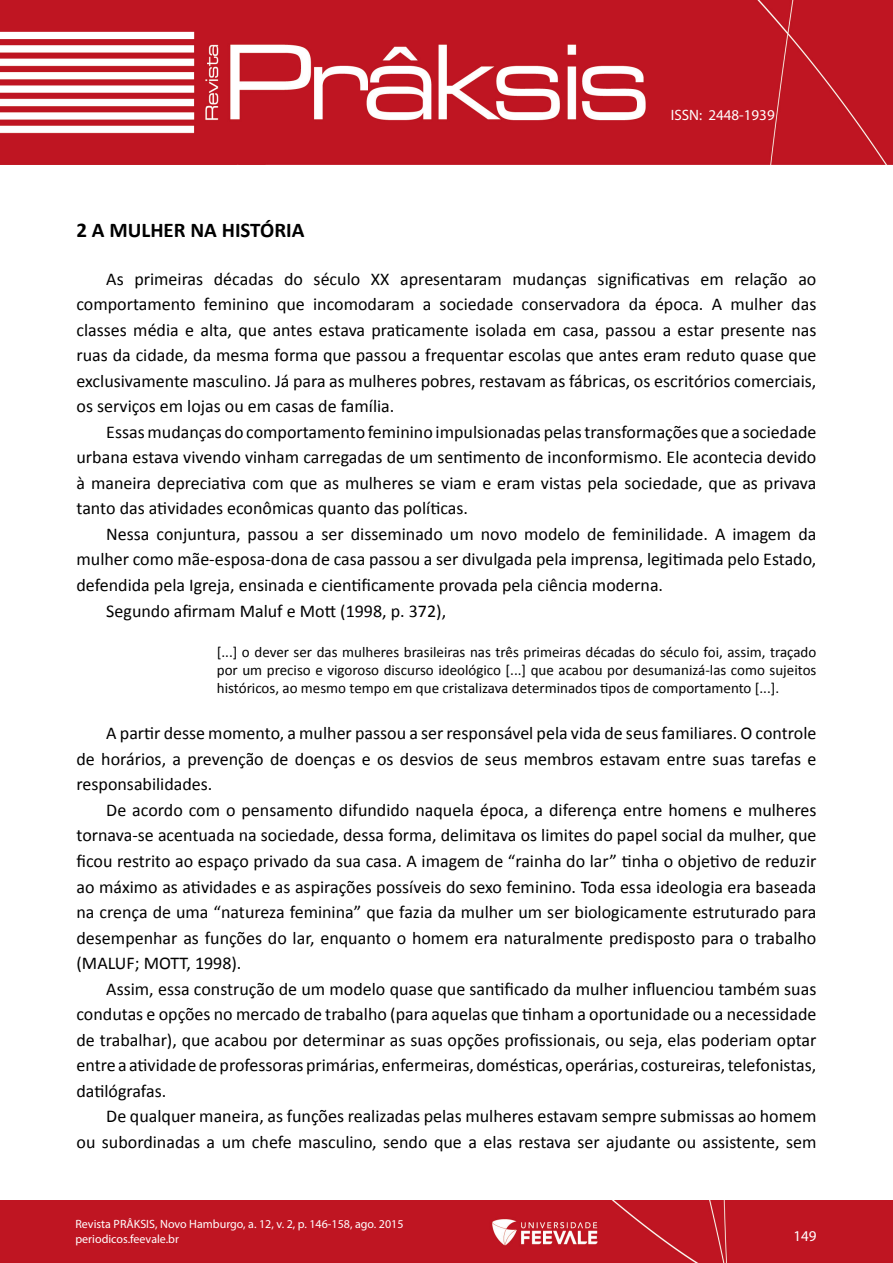
<style>
.page{position:relative;width:893px;height:1263px;background:#fff}
.page>*{position:absolute;margin:0;border:0;box-sizing:border-box;transform-origin:0 0}
.t1{font:700 21px "Calibri";color:#000}
.t2{font:18px/25.5px "Calibri";color:#000;text-align:justify}
.t3{font:15px/18px "Calibri";color:#000;text-align:justify}
.t4{font:15px "Myriad Pro";color:#fff}
.t5{font:12px/15px "Myriad Pro";color:#fff}
</style>
<div class="page">
<div style="left:0;top:1201px;width:893px;height:62px;background:#bf1522"></div>
<img style="left:0;top:0;width:893px;height:164px">
<p class="t4" style="left:671px;top:106px;width:105px">ISSN: 2448-1939</p>
<p class="t1" style="left:77px;top:216px;width:229px">2 A MULHER NA HISTÓRIA</p>
<p class="t2" style="left:77px;top:266px;width:741px;text-indent:30px">As primeiras décadas do século XX apresentaram mudanças significativas em relação ao comportamento feminino que incomodaram a sociedade conservadora da época. A mulher das classes média e alta, que antes estava praticamente isolada em casa, passou a estar presente nas ruas da cidade, da mesma forma que passou a frequentar escolas que antes eram reduto quase que exclusivamente masculino. Já para as mulheres pobres, restavam as fábricas, os escritórios comerciais, os serviços em lojas ou em casas de família.</p>
<p class="t2" style="left:77px;top:419px;width:741px;text-indent:30px">Essas mudanças do comportamento feminino impulsionadas pelas transformações que a sociedade urbana estava vivendo vinham carregadas de um sentimento de inconformismo. Ele acontecia devido à maneira depreciativa com que as mulheres se viam e eram vistas pela sociedade, que as privava tanto das atividades econômicas quanto das políticas.</p>
<p class="t2" style="left:106px;top:521px;width:712px">Nessa conjuntura, passou a ser disseminado um novo modelo de feminilidade. A imagem da</p>
<p class="t2" style="left:77px;top:547px;width:741px">mulher como mãe-esposa-dona de casa passou a ser divulgada pela imprensa, legitimada pelo Estado,</p>
<p class="t2" style="left:77px;top:572px;width:588px">defendida pela Igreja, ensinada e cientificamente provada pela ciência moderna.</p>
<p class="t2" style="left:106px;top:598px;width:341px">Segundo afirmam Maluf e Mott (1998, p. 372),</p>
<p class="t3" style="left:217px;top:643px;width:601px">[...] o dever ser das mulheres brasileiras nas três primeiras décadas do século foi, assim, traçado por um preciso e vigoroso discurso ideológico [...] que acabou por desumanizá-las como sujeitos históricos, ao mesmo tempo em que cristalizava determinados tipos de comportamento [...].</p>
<p class="t2" style="left:77px;top:721px;width:741px;text-indent:30px">A partir desse momento, a mulher passou a ser responsável pela vida de seus familiares. O controle de horários, a prevenção de doenças e os desvios de seus membros estavam entre suas tarefas e responsabilidades.</p>
<p class="t2" style="left:77px;top:797px;width:741px;text-indent:30px">De acordo com o pensamento difundido naquela época, a diferença entre homens e mulheres tornava-se acentuada na sociedade, dessa forma, delimitava os limites do papel social da mulher, que ficou restrito ao espaço privado da sua casa. A imagem de “rainha do lar” tinha o objetivo de reduzir ao máximo as atividades e as aspirações possíveis do sexo feminino. Toda essa ideologia era baseada na crença de uma “natureza feminina” que fazia da mulher um ser biologicamente estruturado para desempenhar as funções do lar, enquanto o homem era naturalmente predisposto para o trabalho (MALUF; MOTT, 1998).</p>
<p class="t2" style="left:77px;top:976px;width:741px;text-indent:30px">Assim, essa construção de um modelo quase que santificado da mulher influenciou também suas condutas e opções no mercado de trabalho (para aquelas que tinham a oportunidade ou a necessidade de trabalhar), que acabou por determinar as suas opções profissionais, ou seja, elas poderiam optar entre a atividade de professoras primárias, enfermeiras, domésticas, operárias, costureiras, telefonistas, datilógrafas.</p>
<p class="t2" style="left:77px;top:1103px;width:741px;text-align:right">De qualquer maneira, as funções realizadas pelas mulheres estavam sempre submissas ao homem<br>ou subordinadas a um chefe masculino, sendo que a elas restava ser ajudante ou assistente, sem</p>
<p class="t5" style="left:75px;top:1216px;width:330px">Revista PRÂKSIS, Novo Hamburgo, a. 12, v. 2, p. 146-158, ago. 2015 periodicos.feevale.br</p>
<p class="t4" style="left:793px;top:1227px;width:25px">149</p>
</div>
